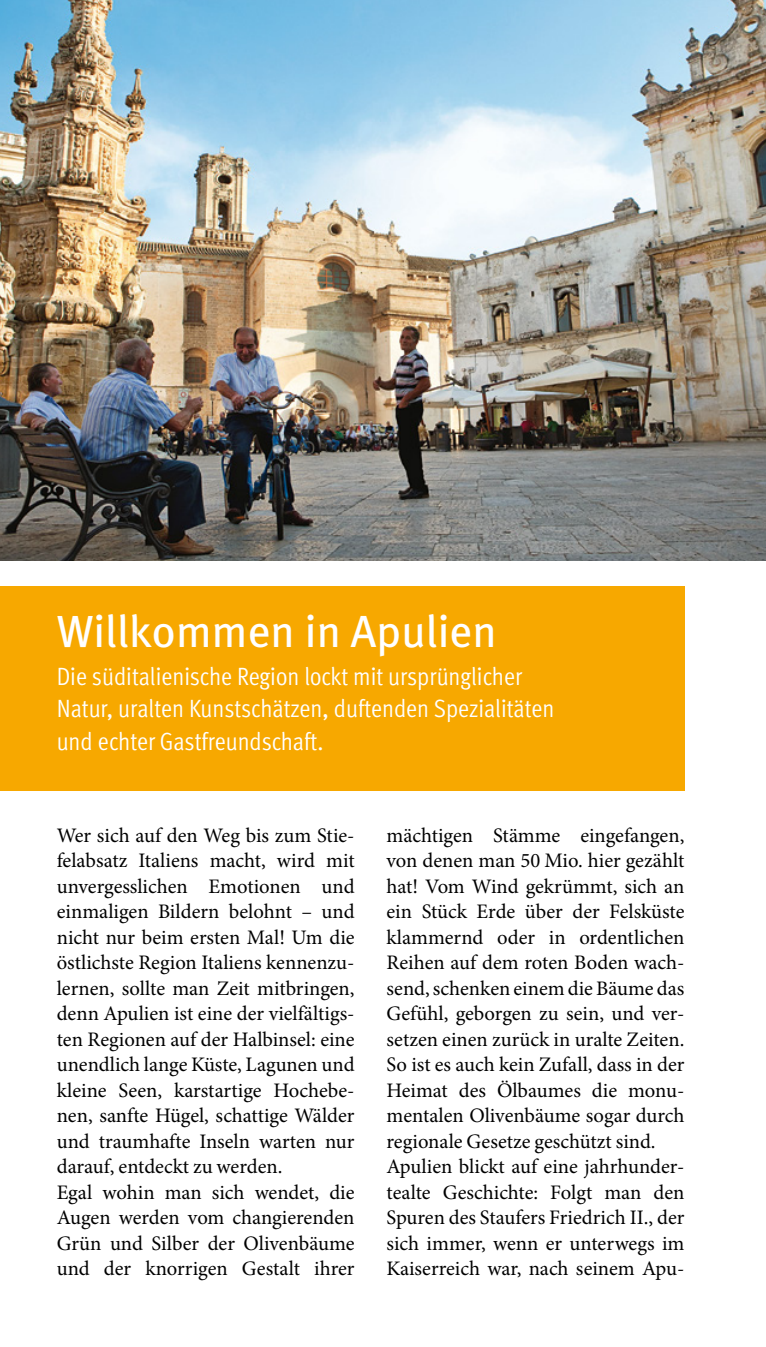
<style>
.page{position:relative;width:766px;height:1347px;background:#fff}
.page>*{position:absolute;margin:0;border:0;box-sizing:border-box;transform-origin:0 0}
.t1{font:45px "Meta OT";letter-spacing:-.01em;color:#fff}
.t2{font:25px/32.5px "Meta OT Cond Norm";color:#fff}
.t3{font:20.5px/25.5px "Minion Pro";color:#000}
</style>
<div class="page">
<div style="left:0;top:586px;width:684px;height:204px;background:#f7a800"></div>
<img style="left:0;top:0;width:765px;height:561px">
<h1 class="t1" style="left:57px;top:604px;width:441px">Willkommen in Apulien</h1>
<p class="t2" style="left:57px;top:659px;width:499px">Die süditalienische Region lockt mit ursprünglicher<br>Natur, uralten Kunstschätzen, duftenden Spezialitäten und echter Gastfreundschaft.</p>
<p class="t3" style="left:57px;top:822px;width:299px">Wer sich auf den Weg bis zum Stie&shy;felabsatz Italiens macht, wird mit unvergesslichen Emotionen und einmaligen Bildern belohnt – und nicht nur beim ersten Mal! Um die östlichste Region Italiens kennenzu&shy;lernen, sollte man Zeit mitbringen, denn Apulien ist eine der vielfältigs&shy;ten Regionen auf der Halbinsel: eine unendlich lange Küste, Lagunen und kleine Seen, karstartige Hochebe&shy;nen, sanfte Hügel, schattige Wälder und traumhafte Inseln warten nur darauf, entdeckt zu werden.<br>Egal wohin man sich wendet, die Augen werden vom changierenden Grün und Silber der Olivenbäume und der knorrigen Gestalt ihrer</p>
<p class="t3" style="left:386px;top:822px;width:299px">mächtigen Stämme eingefangen, von denen man 50 Mio. hier gezählt hat! Vom Wind gekrümmt, sich an ein Stück Erde über der Felsküste klammernd oder in ordentlichen Reihen auf dem roten Boden wach&shy;send, schenken einem die Bäume das Gefühl, geborgen zu sein, und ver&shy;setzen einen zurück in uralte Zeiten.<br>So ist es auch kein Zufall, dass in der Heimat des Ölbaumes die monu&shy;mentalen Olivenbäume sogar durch regionale Gesetze geschützt sind.<br>Apulien blickt auf eine jahrhunder&shy;tealte Geschichte: Folgt man den Spuren des Staufers Friedrich II., der sich immer, wenn er unterwegs im Kaiserreich war, nach seinem Apu-</p>
</div>
